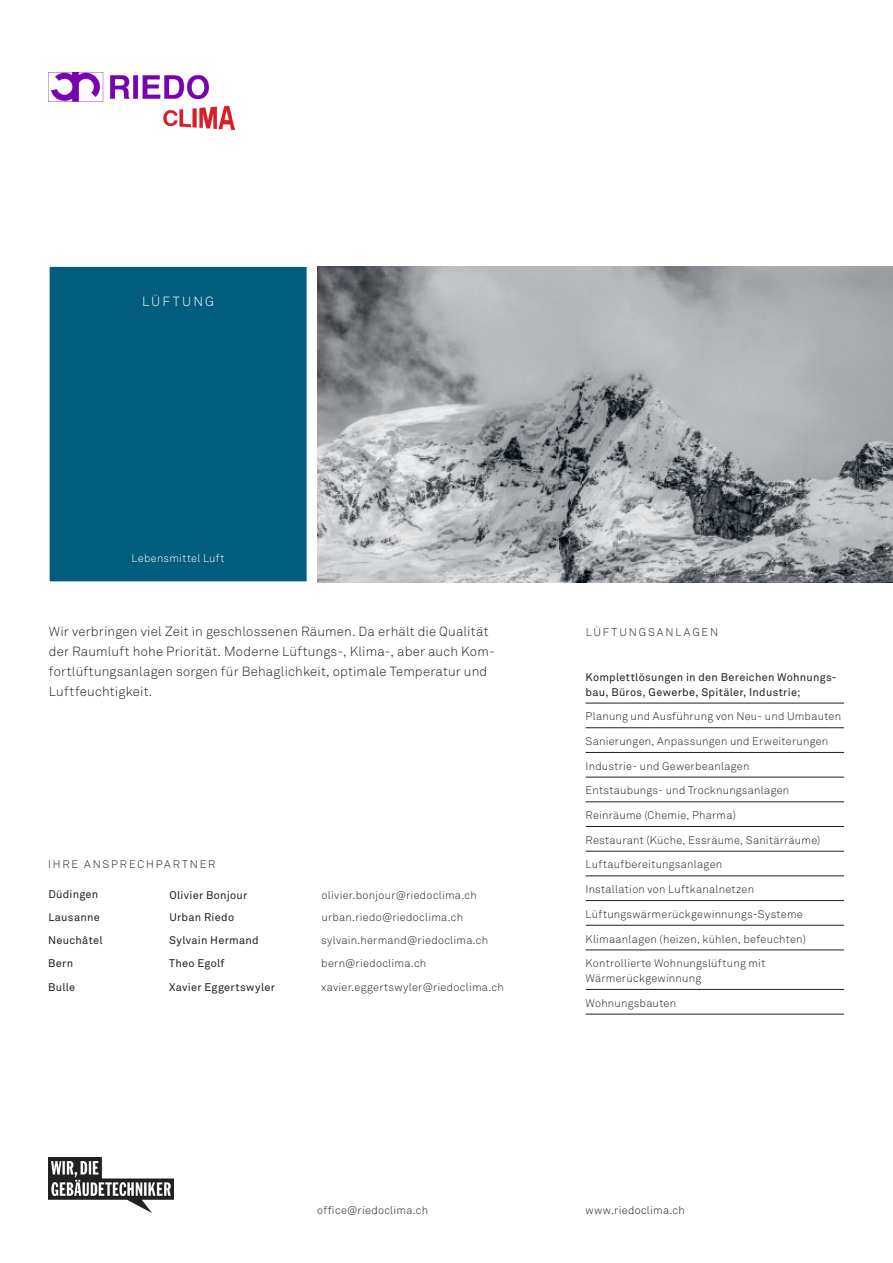
<style>
.page{position:relative;width:893px;height:1263px;background:#fff}
.page>*{position:absolute;margin:0;border:0;box-sizing:border-box;transform-origin:0 0}
.t1{font:300 13.2px/19.8px "Akkurat Std";letter-spacing:.015em;color:#231f20}
.t2{font:300 13.2px "Akkurat Std";letter-spacing:.16em;color:#fff}
.Underline-Thin{font:300 10.95px/14.9px "Akkurat Std";letter-spacing:.025em;color:#231f20}
.Underline-Bold{font:10.95px/14.9px "Akkurat Std";letter-spacing:.025em;color:#231f20}
.Versal{font:300 10.95px "Akkurat Std";letter-spacing:.17em;color:#231f20}
.t3{font:300 10.95px "Akkurat Std";letter-spacing:.025em;color:#fff}
</style>
<div class="page">
<hr style="left:586px;top:703px;width:258px;height:1px;background:#231f20">
<hr style="left:586px;top:727px;width:258px;height:1px;background:#231f20">
<hr style="left:586px;top:752px;width:258px;height:1px;background:#231f20">
<hr style="left:586px;top:989px;width:258px;height:1px;background:#231f20">
<hr style="left:586px;top:777px;width:258px;height:1px;background:#231f20">
<hr style="left:586px;top:1014px;width:258px;height:1px;background:#231f20">
<hr style="left:586px;top:801px;width:258px;height:1px;background:#231f20">
<hr style="left:586px;top:826px;width:258px;height:1px;background:#231f20">
<hr style="left:586px;top:851px;width:258px;height:1px;background:#231f20">
<hr style="left:586px;top:876px;width:258px;height:1px;background:#231f20">
<hr style="left:586px;top:925px;width:258px;height:1px;background:#231f20">
<hr style="left:586px;top:950px;width:258px;height:1px;background:#231f20">
<hr style="left:586px;top:900px;width:258px;height:1px;background:#231f20">
<div style="left:48px;top:265px;width:260px;height:318px;background:#005d7d;border:2px solid #fcfcfc"></div>
<img style="left:317px;top:266px;width:576px;height:316px">
<img style="left:48px;top:72px;width:187px;height:58px">
<img style="left:49px;top:1158px;width:124px;height:55px">
<p class="t2" style="left:142px;top:293px;width:73px">LÜFTUNG</p>
<p class="t3" style="left:132px;top:552px;width:94px">Lebensmittel Luft</p>
<p class="t1" style="left:49px;top:622px;width:447px">Wir verbringen viel Zeit in geschlossenen Räumen. Da erhält die Qualität der Raumluft hohe Priorität. Moderne Lüftungs-, Klima-, aber auch Kom&shy;fortlüftungsanlagen sorgen für Behaglichkeit, optimale Temperatur und Luftfeuchtigkeit.</p>
<p class="Versal" style="left:48px;top:858px;width:169px">IHRE ANSPRECHPARTNER</p>
<p class="Underline-Bold" style="left:48px;top:887px;width:51px">Düdingen</p>
<p class="Underline-Bold" style="left:169px;top:888px;width:79px">Olivier Bonjour</p>
<p class="Underline-Thin" style="left:322px;top:888px;width:157px">olivier.bonjour@riedoclima.ch</p>
<p class="Underline-Bold" style="left:48px;top:910px;width:53px">Lausanne</p>
<p class="Underline-Bold" style="left:169px;top:910px;width:66px">Urban Riedo</p>
<p class="Underline-Thin" style="left:322px;top:910px;width:143px">urban.riedo@riedoclima.ch</p>
<p class="Underline-Bold" style="left:48px;top:933px;width:56px">Neuchâtel</p>
<p class="Underline-Bold" style="left:169px;top:933px;width:91px">Sylvain Hermand</p>
<p class="Underline-Thin" style="left:321px;top:933px;width:168px">sylvain.hermand@riedoclima.ch</p>
<p class="Underline-Bold" style="left:48px;top:956px;width:27px">Bern</p>
<p class="Underline-Bold" style="left:169px;top:956px;width:57px">Theo Egolf</p>
<p class="Underline-Thin" style="left:321px;top:956px;width:107px">bern@riedoclima.ch</p>
<p class="Underline-Bold" style="left:48px;top:979px;width:29px">Bulle</p>
<p class="Underline-Bold" style="left:169px;top:979px;width:107px">Xavier Eggertswyler</p>
<p class="Underline-Thin" style="left:321px;top:979px;width:184px">xavier.eggertswyler@riedoclima.ch</p>
<p class="Versal" style="left:586px;top:626px;width:134px">LÜFTUNGSANLAGEN</p>
<p class="Underline-Bold" style="left:586px;top:670px;width:253px">Komplettlösungen in den Bereichen Wohnungs&shy;bau, Büros, Gewerbe, Spitäler, Industrie;</p>
<p class="Underline-Thin" style="left:586px;top:709px;width:257px">Planung und Ausführung von Neu- und Umbauten</p>
<p class="Underline-Thin" style="left:586px;top:734px;width:244px">Sanierungen, Anpassungen und Erweiterungen</p>
<p class="Underline-Thin" style="left:586px;top:758px;width:165px">Industrie- und Gewerbeanlagen</p>
<p class="Underline-Thin" style="left:586px;top:783px;width:205px">Entstaubungs- und Trocknungsanlagen</p>
<p class="Underline-Thin" style="left:586px;top:808px;width:152px">Reinräume (Chemie, Pharma)</p>
<p class="Underline-Thin" style="left:586px;top:832px;width:236px">Restaurant (Küche, Essräume, Sanitärräume)</p>
<p class="Underline-Thin" style="left:586px;top:857px;width:138px">Luftaufbereitungsanlagen</p>
<p class="Underline-Thin" style="left:586px;top:906px;width:219px">Lüftungswärmerückgewinnungs-Systeme</p>
<p class="Underline-Thin" style="left:586px;top:931px;width:222px">Klimaanlagen (heizen, kühlen, befeuchten)</p>
<p class="Underline-Thin" style="left:586px;top:882px;width:170px">Installation von Luftkanalnetzen</p>
<p class="Underline-Thin" style="left:586px;top:956px;width:181px">Kontrollierte Wohnungslüftung mit<br>Wärmerückgewinnung</p>
<p class="Underline-Thin" style="left:586px;top:995px;width:92px">Wohnungsbauten</p>
<p class="Underline-Thin" style="left:317px;top:1203px;width:112px">office@riedoclima.ch</p>
<p class="Underline-Thin" style="left:586px;top:1203px;width:101px">www.riedoclima.ch</p>
</div>
